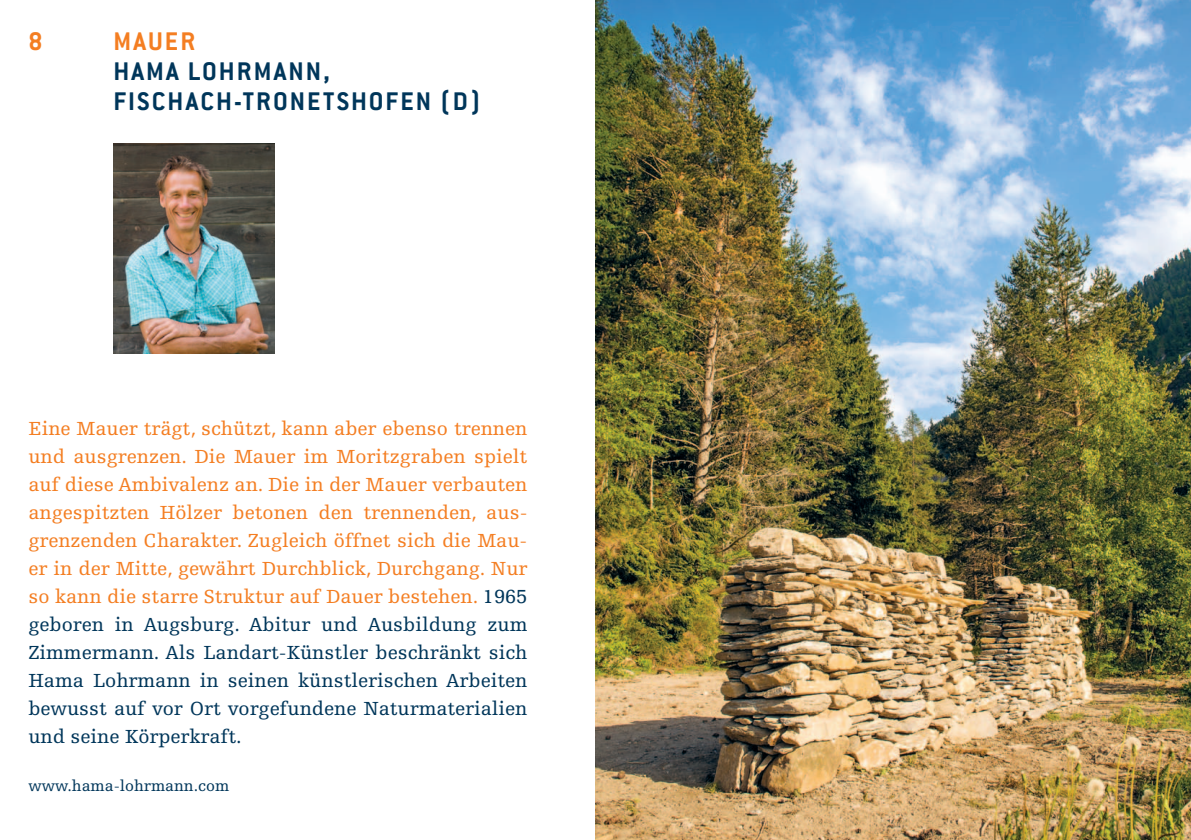
<style>
.page{position:relative;width:1191px;height:840px;background:#fff}
.page>*{position:absolute;margin:0;border:0;box-sizing:border-box;transform-origin:0 0}
.t1{font:700 28px "Conduit ITC";letter-spacing:.075em;color:#00365a}
.t2{font:700 28px "Conduit ITC";color:#f47e22}
.t3{font:20px/28px "Egyptienne F";color:#f47e22;text-align:justify}
.t4{font:16px "Egyptienne F";color:#00365a}
.s1{color:#00365a}
</style>
<div class="page">
<img style="left:113px;top:143px;width:161px;height:210px">
<img style="left:595px;top:0;width:596px;height:839px">
<h1 class="t2" style="left:28px;top:25px;width:52px">8 MA</h1>
<h1 class="t2" style="left:148px;top:25px;width:46px">UER</h1>
<h1 class="t1" style="left:28px;top:55px;width:40px">HA</h1>
<h1 class="t1" style="left:146px;top:55px;width:185px">MA LOHRMANN,</h1>
<h1 class="t1" style="left:28px;top:85px;width:36px">FI</h1>
<h1 class="t1" style="left:137px;top:85px;width:135px">SCHACH-TRON</h1>
<h1 class="t1" style="left:307px;top:85px;width:174px">ETSHOFEN (D)</h1>
<p class="t3" style="left:28px;top:414px;width:500px">Eine Mauer trägt, schützt, kann aber ebenso trennen und ausgrenzen. Die Mauer im Moritzgraben spielt auf diese Ambivalenz an. Die in der Mauer verbauten angespitzten Hölzer betonen den trennenden, aus&shy;grenzenden Charakter. Zugleich öffnet sich die Mau&shy;er in der Mitte, gewährt Durchblick, Durchgang. Nur so kann die starre Struktur auf Dauer bestehen. <span class="s1">1965 geboren in Augsburg. Abitur und Ausbildung zum Zimmermann. Als Landart-Künstler beschränkt sich Hama Lohrmann in seinen künstlerischen Arbeiten bewusst auf vor Ort vorgefundene Naturmaterialien und seine Körperkraft.</span></p>
<p class="t4" style="left:28px;top:777px;width:202px">www.hama-lohrmann.com</p>
</div>
